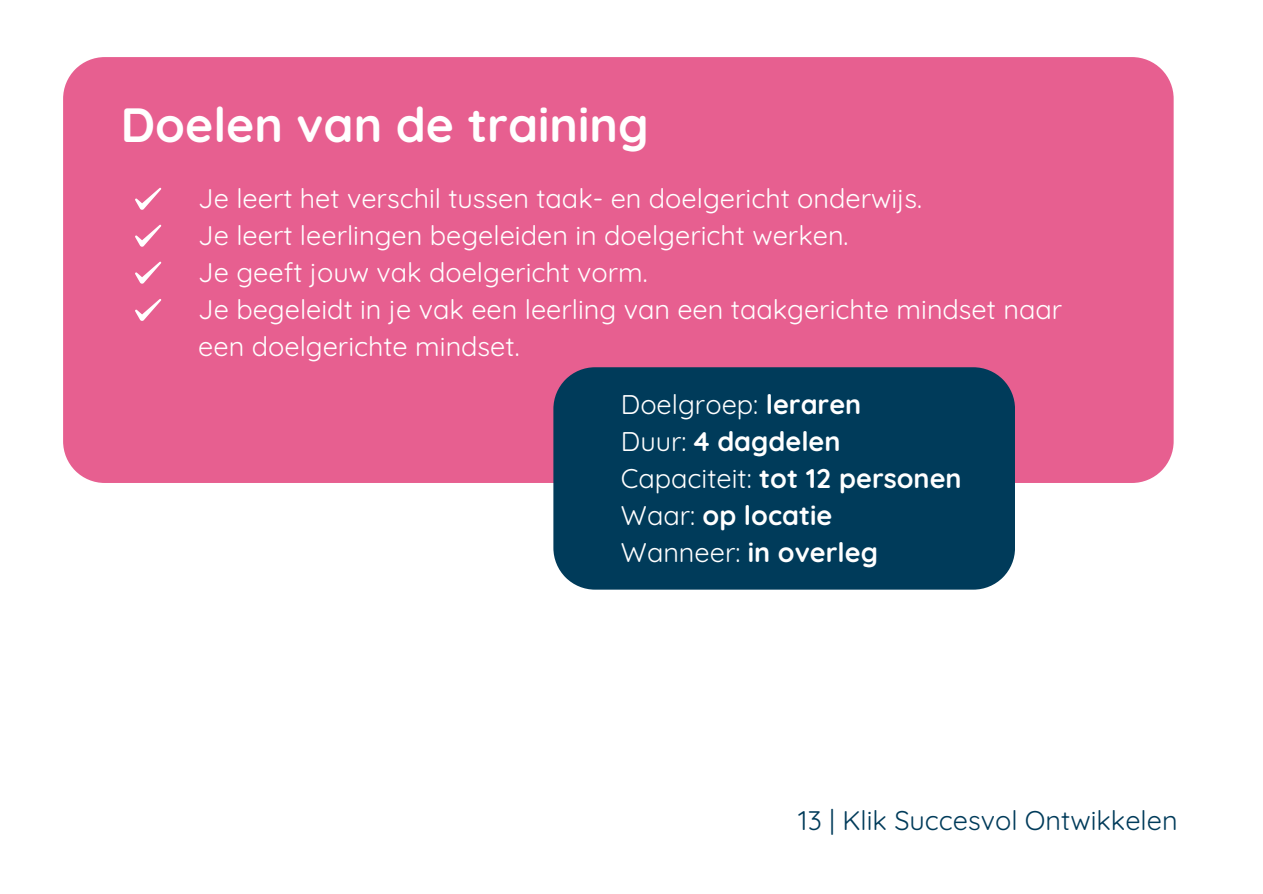
<style>
.page{position:relative;width:1263px;height:894px;background:#fff}
.page>*{position:absolute;margin:0;border:0;box-sizing:border-box;transform-origin:0 0}
.t1{font:700 48px "Quicksand";color:#fff}
.t2{font:27px/37.2px "Quicksand";color:#fff}
.t3{font:700 27px "Quicksand";color:#fff}
.t4{font:27px "Quicksand";color:#003b5a}
.s1{font-weight:700}
.s2{font-weight:400}
</style>
<div class="page">
<div style="left:63px;top:57px;width:1110px;height:426px;background:#e75f90"></div>
<svg style="left:135px;top:187px;width:26px;height:23px"></svg>
<svg style="left:135px;top:224px;width:26px;height:23px"></svg>
<div style="left:553px;top:367px;width:462px;height:222px;background:#003b5a"></div>
<svg style="left:135px;top:261px;width:26px;height:23px"></svg>
<svg style="left:135px;top:299px;width:26px;height:22px"></svg>
<h1 class="t1" style="left:121px;top:94px;width:529px">Doelen van de training</h1>
<p class="t2" style="left:198px;top:179px;width:725px">Je leert het verschil tussen taak- en doelgericht onderwijs.</p>
<p class="t2" style="left:198px;top:216px;width:652px">Je leert leerlingen begeleiden in doelgericht werken.</p>
<p class="t2" style="left:198px;top:253px;width:451px">Je geeft jouw vak doelgericht vorm.</p>
<p class="t2" style="left:198px;top:290px;width:865px">Je begeleidt in je vak een leerling van een taakgerichte mindset naar een doelgerichte mindset.</p>
<p class="t2" style="left:621px;top:385px;width:242px">Doelgroep: <span class="s1">leraren</span></p>
<p class="t3" style="left:621px;top:423px;width:221px"><span class="s2">Duur:</span> 4 dagdelen</p>
<p class="t3" style="left:621px;top:461px;width:342px"><span class="s2">Capaciteit:</span> tot 12 personen</p>
<p class="t3" style="left:621px;top:498px;width:213px"><span class="s2">Waar:</span> op locatie</p>
<p class="t3" style="left:621px;top:535px;width:259px"><span class="s2">Wanneer:</span> in overleg</p>
<p class="t4" style="left:798px;top:802px;width:381px">13 | Klik Succesvol Ontwikkelen</p>
</div>
